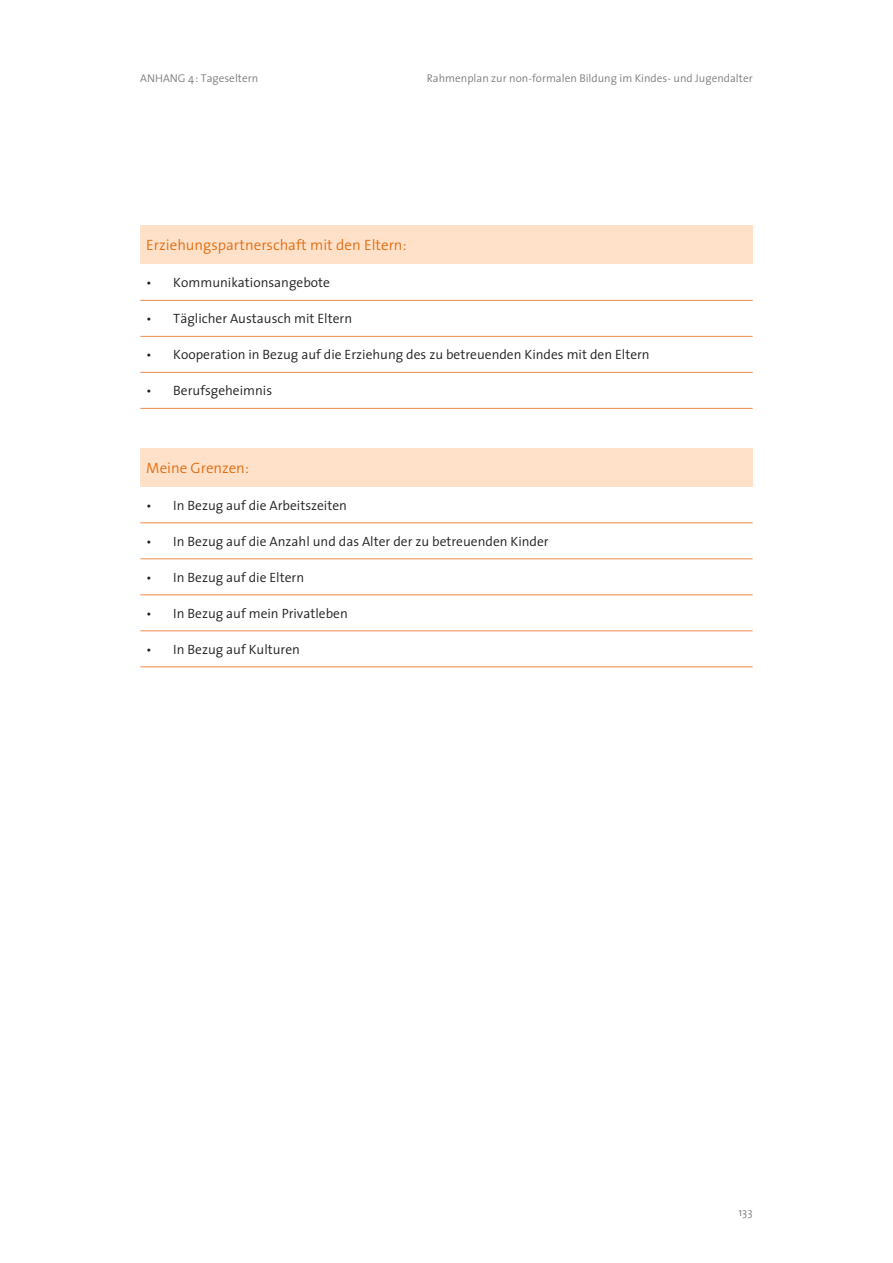
<style>
.page{position:relative;width:893px;height:1263px;background:#fff}
.page>*{position:absolute;margin:0;border:0;box-sizing:border-box;transform-origin:0 0}
.t1{font:300 15px "The Sans B4";color:#e26e11}
.t2{font:300 13.5px "The Sans";color:#1e1e1e}
.t3{font:300 11.25px "The Sans";color:#7d7d7d}
</style>
<div class="page">
<div style="left:140px;top:225px;width:613px;height:39px;background:#ffe1ca"></div>
<hr style="left:140px;top:300px;width:613px;height:1px;background:#ee8c4c">
<hr style="left:140px;top:336px;width:613px;height:1px;background:#ee8c4c">
<hr style="left:140px;top:372px;width:613px;height:1px;background:#ee8c4c">
<hr style="left:140px;top:408px;width:613px;height:1px;background:#ee8c4c">
<div style="left:140px;top:448px;width:613px;height:39px;background:#ffe1ca"></div>
<hr style="left:140px;top:522px;width:613px;height:1px;background:#ee8c4c">
<hr style="left:140px;top:558px;width:613px;height:1px;background:#ee8c4c">
<hr style="left:140px;top:594px;width:613px;height:1px;background:#ee8c4c">
<hr style="left:140px;top:630px;width:613px;height:1px;background:#ee8c4c">
<hr style="left:140px;top:666px;width:613px;height:1px;background:#ee8c4c">
<p class="t3" style="left:140px;top:69px;width:119px">ANHANG 4: Tageseltern</p>
<p class="t3" style="left:427px;top:69px;width:327px">Rahmenplan zur non-formalen Bildung im Kindes- und Jugendalter</p>
<p class="t1" style="left:146px;top:238px;width:262px">Erziehungspartnerschaft mit den Eltern:</p>
<p class="t2" style="left:146px;top:272px;width:185px">• Kommunikationsangebote</p>
<p class="t2" style="left:146px;top:308px;width:207px">• Täglicher Austausch mit Eltern</p>
<p class="t2" style="left:146px;top:344px;width:505px">• Kooperation in Bezug auf die Erziehung des zu betreuenden Kindes mit den Eltern</p>
<p class="t2" style="left:146px;top:380px;width:127px">• Berufsgeheimnis</p>
<p class="t1" style="left:146px;top:460px;width:104px">Meine Grenzen:</p>
<p class="t2" style="left:146px;top:494px;width:202px">• In Bezug auf die Arbeitszeiten</p>
<p class="t2" style="left:146px;top:530px;width:404px">• In Bezug auf die Anzahl und das Alter der zu betreuenden Kinder</p>
<p class="t2" style="left:146px;top:566px;width:159px">• In Bezug auf die Eltern</p>
<p class="t2" style="left:146px;top:602px;width:203px">• In Bezug auf mein Privatleben</p>
<p class="t2" style="left:146px;top:638px;width:155px">• In Bezug auf Kulturen</p>
<p class="t3" style="left:738px;top:1203px;width:16px">133</p>
</div>
